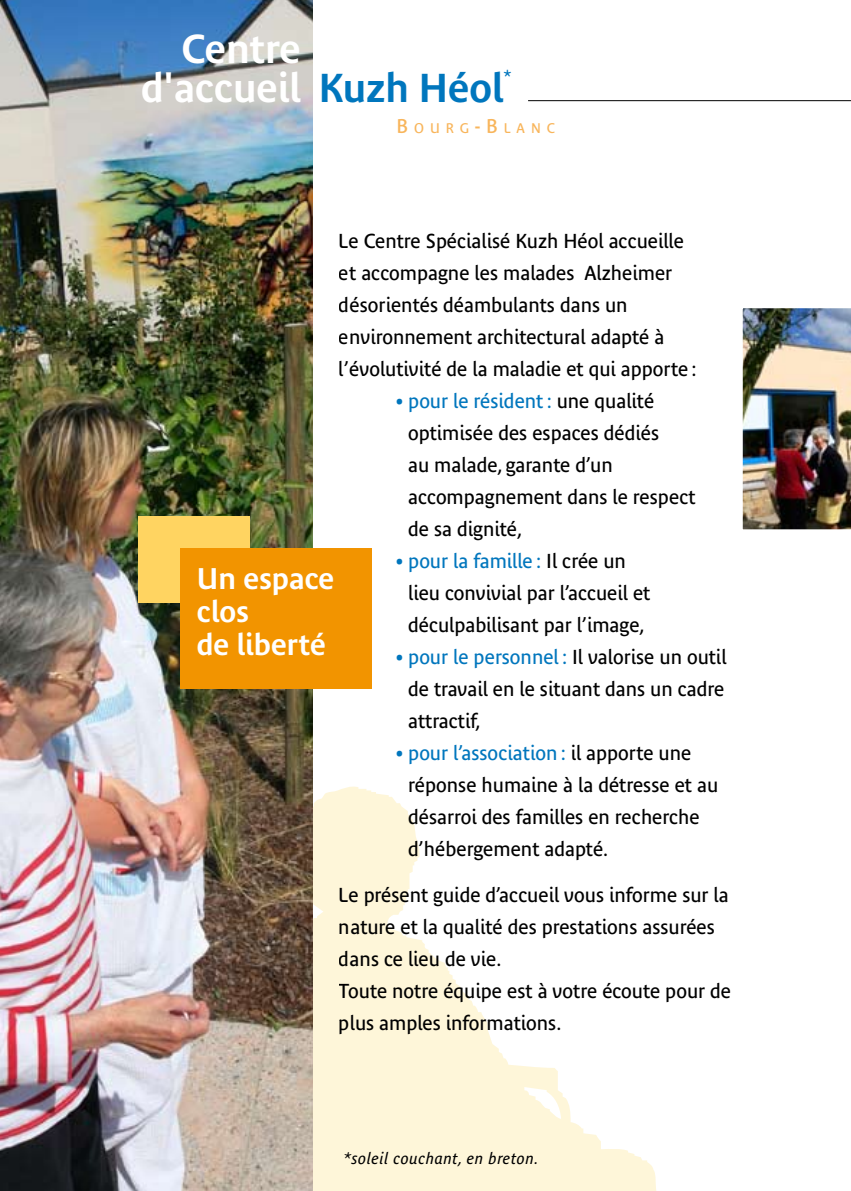
<style>
.page{position:relative;width:851px;height:1191px;background:#fff}
.page>*{position:absolute;margin:0;border:0;box-sizing:border-box;transform-origin:0 0}
.t1{font:600 40px/38.6px "Bienvenue";color:#fff}
.t2{font:600 29.6px/33.2px "Bienvenue";color:#fff}
.t3{font:20px/32px "Bienvenue";color:#000}
.t4{font:17.8px "Bienvenue";color:#0076bd}
.t5{font:italic 16px "Bienvenue";letter-spacing:.05em;color:#000}
.t6{font:13.8px "Bienvenue";letter-spacing:.43em;color:#f8b55b}
.s1{color:#0076bd}
.s2{font-size:19.8px}
</style>
<div class="page">
<svg style="left:312px;top:785px;width:345px;height:406px"></svg>
<hr style="left:528px;top:100px;width:322px;height:1px;background:#000">
<img style="left:0;top:0;width:312px;height:1191px">
<div style="left:138px;top:516px;width:111px;height:86px;background:#ffd461"></div>
<div style="left:180px;top:548px;width:191px;height:140px;background:#f29400"></div>
<img style="left:742px;top:308px;width:108px;height:222px">
<h1 class="t1" style="left:141px;top:29px;width:364px;text-indent:40px">Centre<br>d'accueil <span class="s1">Kuzh Héol</span></h1>
<p class="t4" style="left:503px;top:67px;width:10px">*</p>
<p class="t6" style="left:396px;top:120px;width:160px"><span class="s2">B</span>OURG<span class="s2">-B</span>LANC</p>
<p class="t3" style="left:339px;top:225px;width:359px">Le Centre Spécialisé Kuzh Héol accueille et accompagne les malades Alzheimer désorientés déambulants dans un environnement architectural adapté à l’évolutivité de la maladie et qui apporte :</p>
<p class="t3" style="left:408px;top:385px;width:289px;text-indent:-12px"><span class="s1">• pour le résident :</span> une qualité optimisée des espaces dédiés<br>au malade, garante d’un accompagnement dans le respect de sa dignité,</p>
<p class="t3" style="left:408px;top:545px;width:244px;text-indent:-12px"><span class="s1">• pour la famille :</span> Il crée un lieu convivial par l’accueil et déculpabilisant par l’image,</p>
<p class="t3" style="left:408px;top:641px;width:320px;text-align:justify;text-indent:-12px"><span class="s1">• pour le personnel :</span> Il valorise un outil de travail en le situant dans un cadre attractif,</p>
<p class="t3" style="left:408px;top:737px;width:311px;text-indent:-12px"><span class="s1">• pour l’association :</span> il apporte une réponse humaine à la détresse et au désarroi des familles en recherche d’hébergement adapté.</p>
<p class="t3" style="left:339px;top:879px;width:393px">Le présent guide d’accueil vous informe sur la nature et la qualité des prestations assurées dans ce lieu de vie.<br>Toute notre équipe est à votre écoute pour de plus amples informations.</p>
<h2 class="t2" style="left:197px;top:561px;width:139px">Un espace clos<br>de liberté</h2>
<p class="t5" style="left:344px;top:1149px;width:196px">*soleil couchant, en breton.</p>
</div>
